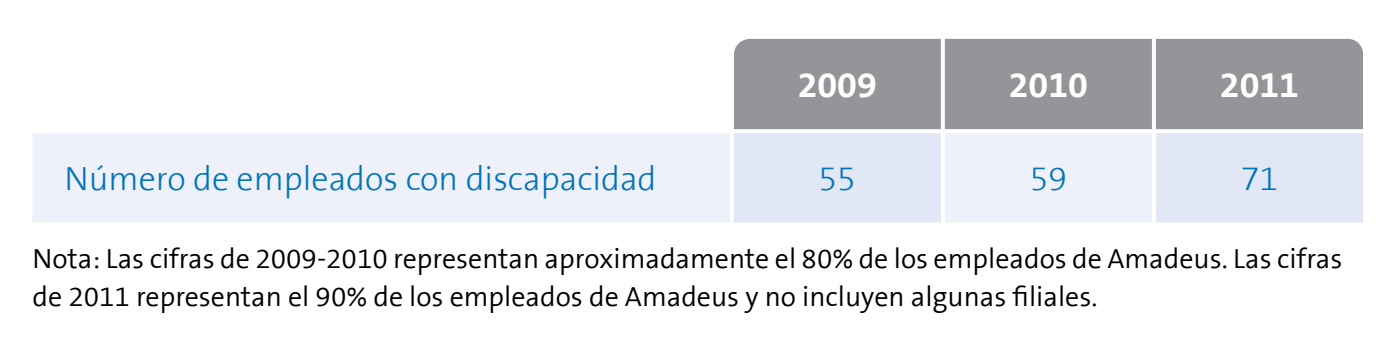
<style>
.page{position:relative;width:1396px;height:348px;background:#fff}
.page>*{position:absolute;margin:0;border:0;box-sizing:border-box;transform-origin:0 0}
.t1{font:700 36px "The Sans B7";color:#fff}
.t2{font:300 34px "The Sans B3";color:#0074bb}
.t3{font:300 28px/38px "The Sans B4";color:#000}
</style>
<div class="page">
<div style="left:734px;top:39px;width:628px;height:90px;background:#939598"></div>
<div style="left:33px;top:133px;width:696px;height:89px;background:#eef1f9"></div>
<svg style="left:734px;top:133px;width:628px;height:89px;background:#e5eaf6"></svg>
<svg style="left:729px;top:133px;width:1px;height:89px"></svg>
<svg style="left:940px;top:133px;width:4px;height:89px"></svg>
<svg style="left:1151px;top:133px;width:4px;height:89px"></svg>
<svg style="left:1362px;top:133px;width:1px;height:89px"></svg>
<svg style="left:940px;top:38px;width:4px;height:91px"></svg>
<svg style="left:1151px;top:38px;width:4px;height:91px"></svg>
<svg style="left:1362px;top:49px;width:1px;height:80px"></svg>
<svg style="left:734px;top:129px;width:208px;height:1px"></svg>
<svg style="left:942px;top:129px;width:211px;height:1px"></svg>
<svg style="left:1153px;top:129px;width:210px;height:1px"></svg>
<svg style="left:734px;top:222px;width:207px;height:1px"></svg>
<svg style="left:1156px;top:222px;width:207px;height:1px"></svg>
<p class="t1" style="left:797px;top:66px;width:81px">2009</p>
<p class="t1" style="left:1008px;top:66px;width:81px">2010</p>
<p class="t1" style="left:1219px;top:66px;width:81px">2011</p>
<p class="t2" style="left:64px;top:161px;width:593px">Número de empleados con discapacidad</p>
<p class="t2" style="left:818px;top:161px;width:39px">55</p>
<p class="t2" style="left:1029px;top:161px;width:39px">59</p>
<p class="t2" style="left:1240px;top:161px;width:39px">71</p>
<p class="t3" style="left:32px;top:240px;width:1311px">Nota: Las cifras de 2009-2010 representan aproximadamente el 80% de los empleados de Amadeus. Las cifras de 2011 representan el 90% de los empleados de Amadeus y no incluyen algunas filiales.</p>
</div>
